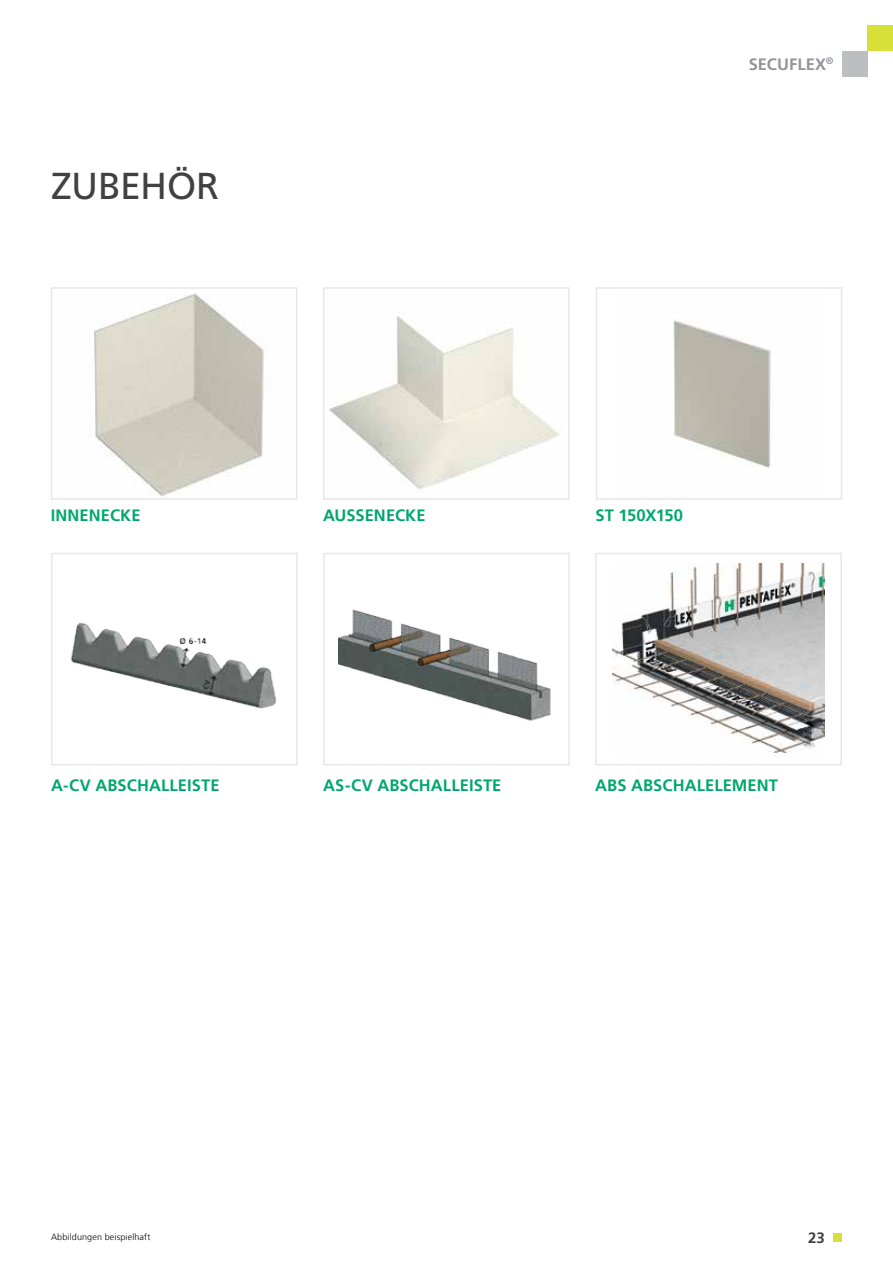
<style>
.page{position:relative;width:893px;height:1263px;background:#fff}
.page>*{position:absolute;margin:0;border:0;box-sizing:border-box;transform-origin:0 0}
.t1{font:37.5px "Frutiger LT Com";letter-spacing:-.015em;color:#414042}
.t2{font:700 16.5px "Frutiger LT Com";letter-spacing:.005em;color:#00a76d}
.t3{font:700 16.5px "Frutiger LT Com";letter-spacing:.005em;color:#939598}
.t4{font:700 15px "Frutiger LT Com";color:#414042}
.t5{font:300 9px "Frutiger LT Com";letter-spacing:.015em;color:#000}
</style>
<div class="page">
<div style="left:833px;top:1233px;width:9px;height:9px;background:#d6e038"></div>
<div style="left:842px;top:51px;width:25px;height:26px;background:#bcbec0"></div>
<div style="left:867px;top:26px;width:26px;height:25px;background:#d6e038"></div>
<img style="left:329px;top:316px;width:232px;height:174px">
<div style="left:323px;top:287px;width:247px;height:213px;border:1px solid #e6e7e8"></div>
<img style="left:673px;top:320px;width:98px;height:148px">
<div style="left:596px;top:287px;width:246px;height:213px;border:1px solid #e6e7e8"></div>
<img style="left:94px;top:293px;width:170px;height:205px">
<div style="left:51px;top:287px;width:246px;height:213px;border:1px solid #e6e7e8"></div>
<div style="left:323px;top:553px;width:247px;height:212px;border:1px solid #e6e7e8"></div>
<div style="left:595px;top:553px;width:247px;height:212px;border:1px solid #e6e7e8"></div>
<div style="left:51px;top:553px;width:247px;height:212px;border:1px solid #e6e7e8"></div>
<img style="left:70px;top:622px;width:206px;height:87px">
<img style="left:339px;top:609px;width:212px;height:112px">
<img style="left:612px;top:563px;width:213px;height:191px">
<h1 class="t1" style="left:51px;top:163px;width:169px">ZUBEHÖR</h1>
<p class="t3" style="left:749px;top:54px;width:86px">SECUFLEX<sup>®</sup></p>
<p class="t2" style="left:51px;top:505px;width:91px">INNENECKE</p>
<p class="t2" style="left:323px;top:505px;width:104px">AUSSENECKE</p>
<p class="t2" style="left:595px;top:505px;width:89px">ST 150X150</p>
<p class="t2" style="left:51px;top:775px;width:170px">A-CV ABSCHALLEISTE</p>
<p class="t2" style="left:323px;top:775px;width:180px">AS-CV ABSCHALLEISTE</p>
<p class="t2" style="left:595px;top:775px;width:184px">ABS ABSCHALELEMENT</p>
<p class="t5" style="left:51px;top:1231px;width:101px">Abbildungen beispielhaft</p>
<p class="t4" style="left:808px;top:1229px;width:18px">23</p>
</div>
